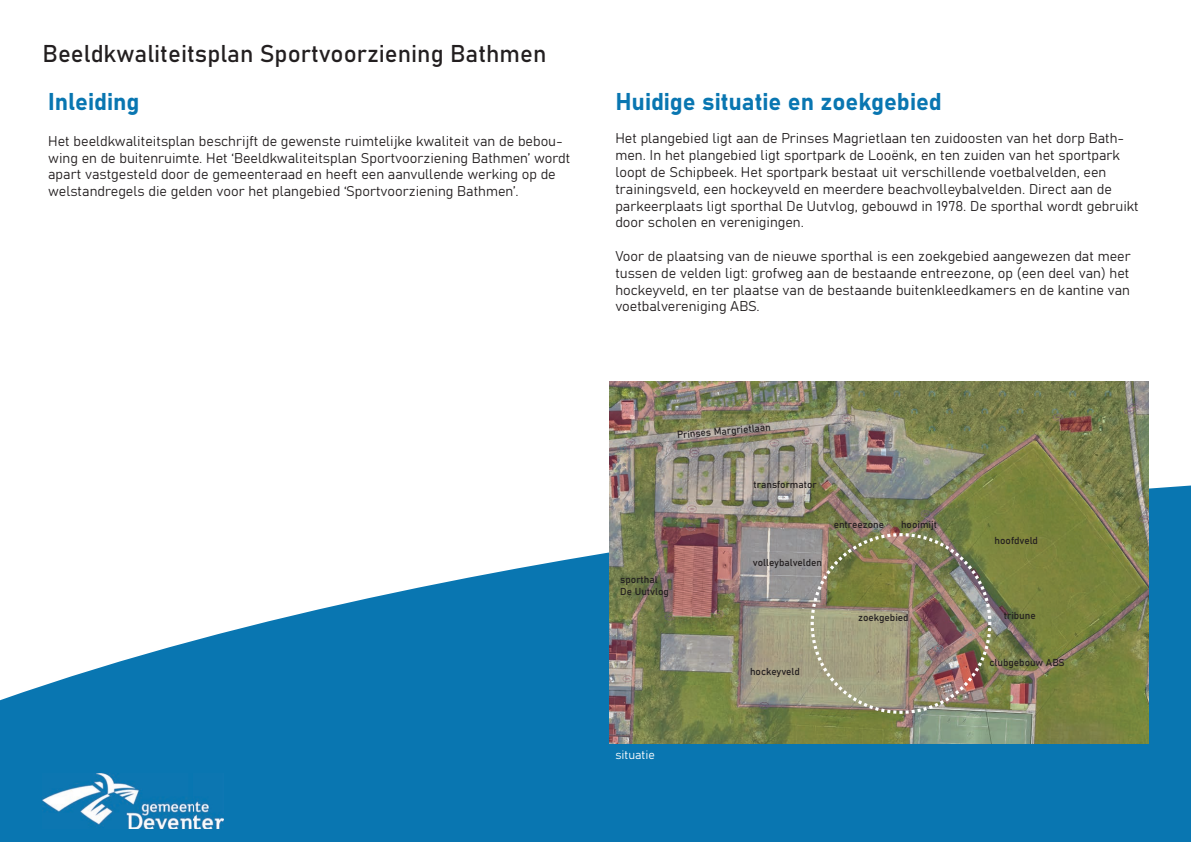
<style>
.page{position:relative;width:1191px;height:842px;background:#fff}
.page>*{position:absolute;margin:0;border:0;box-sizing:border-box;transform-origin:0 0}
.t1{font:24px "Bahnschrift";color:#231f20}
.t2{font:24px "Bahnschrift";color:#0976b1}
.t3{font:14px/16.8px "Bahnschrift";color:#231f20}
.t4{font:12px "Bahnschrift";color:#fff}
.t5{font:10px/12px "Bahnschrift";color:#231f20}
</style>
<div class="page">
<svg style="left:0;top:485px;width:1191px;height:357px;fill:#0976b1"></svg>
<img style="left:43px;top:774px;width:180px;height:55px">
<img style="left:609px;top:381px;width:539px;height:363px">
<img style="left:810px;top:533px;width:181px;height:181px">
<h1 class="t1" style="left:43px;top:35px;width:505px">Beeldkwaliteitsplan Sportvoorziening Bathmen</h1>
<h1 class="t2" style="left:48px;top:83px;width:93px">Inleiding</h1>
<p class="t3" style="left:48px;top:131px;width:523px">Het beeldkwaliteitsplan beschrijft de gewenste ruimtelijke kwaliteit van de bebou&shy;wing en de buitenruimte. Het ‘Beeldkwaliteitsplan Sportvoorziening Bathmen’ wordt apart vastgesteld door de gemeenteraad en heeft een aanvullende werking op de welstandregels die gelden voor het plangebied ‘Sportvoorziening Bathmen’.</p>
<h1 class="t2" style="left:615px;top:83px;width:328px">Huidige situatie en zoekgebied</h1>
<p class="t3" style="left:615px;top:129px;width:525px">Het plangebied ligt aan de Prinses Magrietlaan ten zuidoosten van het dorp Bath&shy;men. In het plangebied ligt sportpark de Looënk, en ten zuiden van het sportpark loopt de Schipbeek. Het sportpark bestaat uit verschillende voetbalvelden, een trainingsveld, een hockeyveld en meerdere beachvolleybalvelden. Direct aan de parkeerplaats ligt sporthal De Uutvlog, gebouwd in 1978. De sporthal wordt gebruikt door scholen en verenigingen.</p>
<p class="t3" style="left:615px;top:247px;width:517px;text-align:justify">Voor de plaatsing van de nieuwe sporthal is een zoekgebied aangewezen dat meer tussen de velden ligt: grofweg aan de bestaande entreezone, op (een deel van) het hockeyveld, en ter plaatse van de bestaande buitenkleedkamers en de kantine van voetbalvereniging ABS.</p>
<p class="t5" style="left:676px;top:428px;width:95px;rotate:-5deg">Prinses Margrietlaan</p>
<p class="t5" style="left:620px;top:572px;width:50px">sporthal<br>De Uutvlog</p>
<p class="t4" style="left:615px;top:746px;width:41px">situatie</p>
<p class="t5" style="left:753px;top:478px;width:65px">transformator</p>
<p class="t5" style="left:753px;top:556px;width:71px">volleybalvelden</p>
<p class="t5" style="left:833px;top:517px;width:52px">entreezone</p>
<p class="t5" style="left:901px;top:517px;width:38px">hooimijt</p>
<p class="t5" style="left:750px;top:665px;width:51px">hockeyveld</p>
<p class="t5" style="left:858px;top:611px;width:52px">zoekgebied</p>
<p class="t5" style="left:994px;top:534px;width:45px">hoofdveld</p>
<p class="t5" style="left:1003px;top:609px;width:33px">tribune</p>
<p class="t5" style="left:989px;top:656px;width:77px">clubgebouw ABS</p>
</div>
